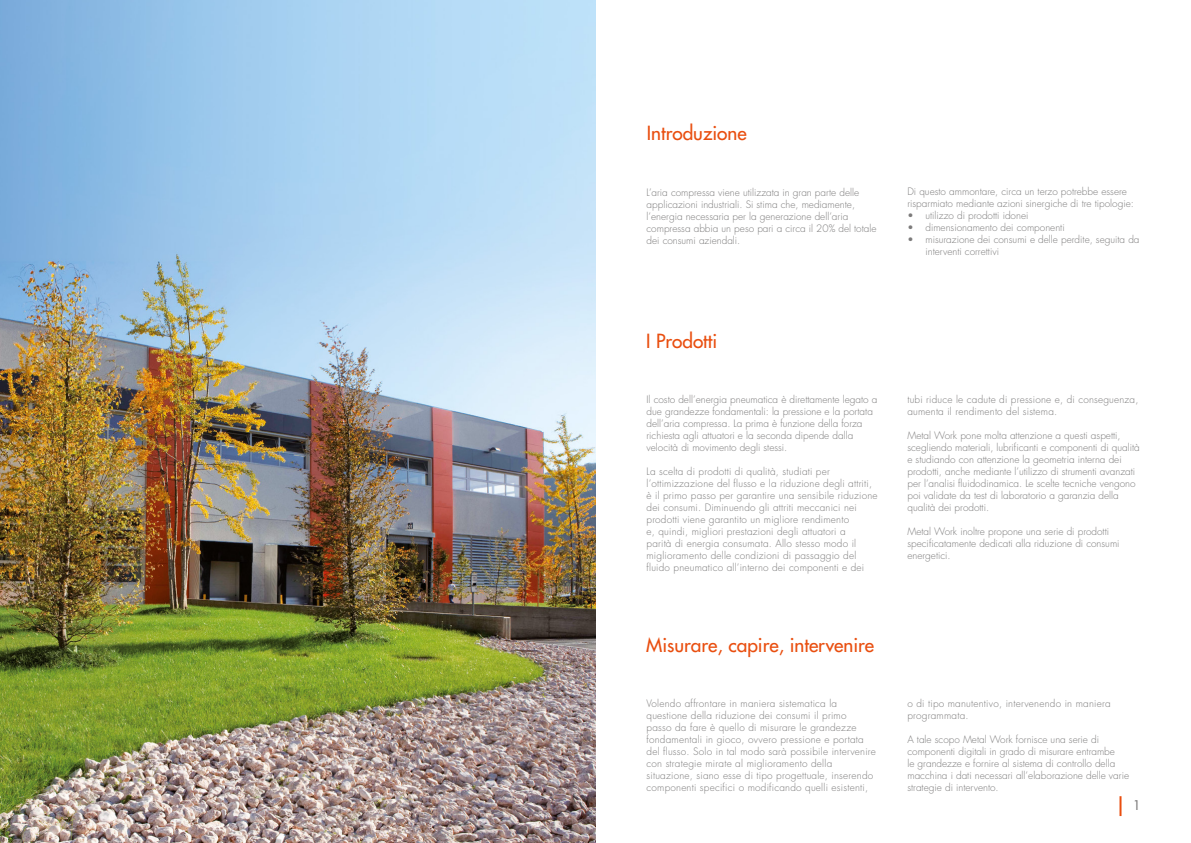
<style>
.page{position:relative;width:1191px;height:843px;background:#fff}
.page>*{position:absolute;margin:0;border:0;box-sizing:border-box;transform-origin:0 0}
.t1{font:500 19px "Futura Std";color:#e94e0f}
.t2{font:500 13px "Futura Std";color:#7c7b7b}
.t3{font:300 10px/12px "Futura Std";color:#7c7b7b}
.t4{font:300 10px/12px "Futura Std";letter-spacing:.02em;color:#7c7b7b}
</style>
<div class="page">
<hr style="left:1119px;top:796px;width:2px;height:20px;background:#e94e0f">
<img style="left:0;top:0;width:595px;height:843px">
<h1 class="t1" style="left:647px;top:121px;width:101px">Introduzione</h1>
<p class="t3" style="left:646px;top:186px;width:231px">L’aria compressa viene utilizzata in gran parte delle applicazioni industriali. Si stima che, mediamente, l’energia necessaria per la generazione dell’aria compressa abbia un peso pari a circa il 20% del totale dei consumi aziendali.</p>
<p class="t3" style="left:907px;top:186px;width:228px">Di questo ammontare, circa un terzo potrebbe essere risparmiato mediante azioni sinergiche di tre tipologie:</p>
<p class="t3" style="left:907px;top:210px;width:122px">• utilizzo di prodotti idonei</p>
<p class="t3" style="left:907px;top:222px;width:159px">• dimensionamento dei componenti</p>
<p class="t3" style="left:925px;top:234px;width:216px;text-indent:-18px">• misurazione dei consumi e delle perdite, seguita da interventi correttivi</p>
<h1 class="t1" style="left:646px;top:329px;width:73px">I Prodotti</h1>
<p class="t3" style="left:646px;top:394px;width:232px">Il costo dell’energia pneumatica è direttamente legato a due grandezze fondamentali: la pressione e la portata dell’aria compressa. La prima è funzione della forza richiesta agli attuatori e la seconda dipende dalla velocità di movimento degli stessi.</p>
<p class="t4" style="left:646px;top:466px;width:232px">La scelta di prodotti di qualità, studiati per l’ottimizzazione del flusso e la riduzione degli attriti, è il primo passo per garantire una sensibile riduzione dei consumi. Diminuendo gli attriti meccanici nei prodotti viene garantito un migliore rendimento<br>e, quindi, migliori prestazioni degli attuatori a<br>parità di energia consumata. Allo stesso modo il miglioramento delle condizioni di passaggio del fluido pneumatico all’interno dei componenti e dei</p>
<h1 class="t1" style="left:646px;top:632px;width:229px">Misurare, capire, intervenire</h1>
<p class="t4" style="left:907px;top:394px;width:232px">tubi riduce le cadute di pressione e, di conseguenza, aumenta il rendimento del sistema.</p>
<p class="t3" style="left:907px;top:430px;width:234px">Metal Work pone molta attenzione a questi aspetti, scegliendo materiali, lubrificanti e componenti di qualità e studiando con attenzione la geometria interna dei prodotti, anche mediante l’utilizzo di strumenti avanzati per l’analisi fluidodinamica. Le scelte tecniche vengono poi validate da test di laboratorio a garanzia della qualità dei prodotti.</p>
<p class="t3" style="left:907px;top:526px;width:214px">Metal Work inoltre propone una serie di prodotti specificatamente dedicati alla riduzione di consumi energetici.</p>
<p class="t4" style="left:646px;top:698px;width:231px">Volendo affrontare in maniera sistematica la questione della riduzione dei consumi il primo<br>passo da fare è quello di misurare le grandezze fondamentali in gioco, ovvero pressione e portata del flusso. Solo in tal modo sarà possibile intervenire con strategie mirate al miglioramento della situazione, siano esse di tipo progettuale, inserendo componenti specifici o modificando quelli esistenti,</p>
<p class="t4" style="left:907px;top:698px;width:205px">o di tipo manutentivo, intervenendo in maniera programmata.</p>
<p class="t3" style="left:907px;top:734px;width:223px">A tale scopo Metal Work fornisce una serie di componenti digitali in grado di misurare entrambe<br>le grandezze e fornire al sistema di controllo della macchina i dati necessari all’elaborazione delle varie strategie di intervento.</p>
<h2 class="t2" style="left:1133px;top:797px;width:9px">1</h2>
</div>
